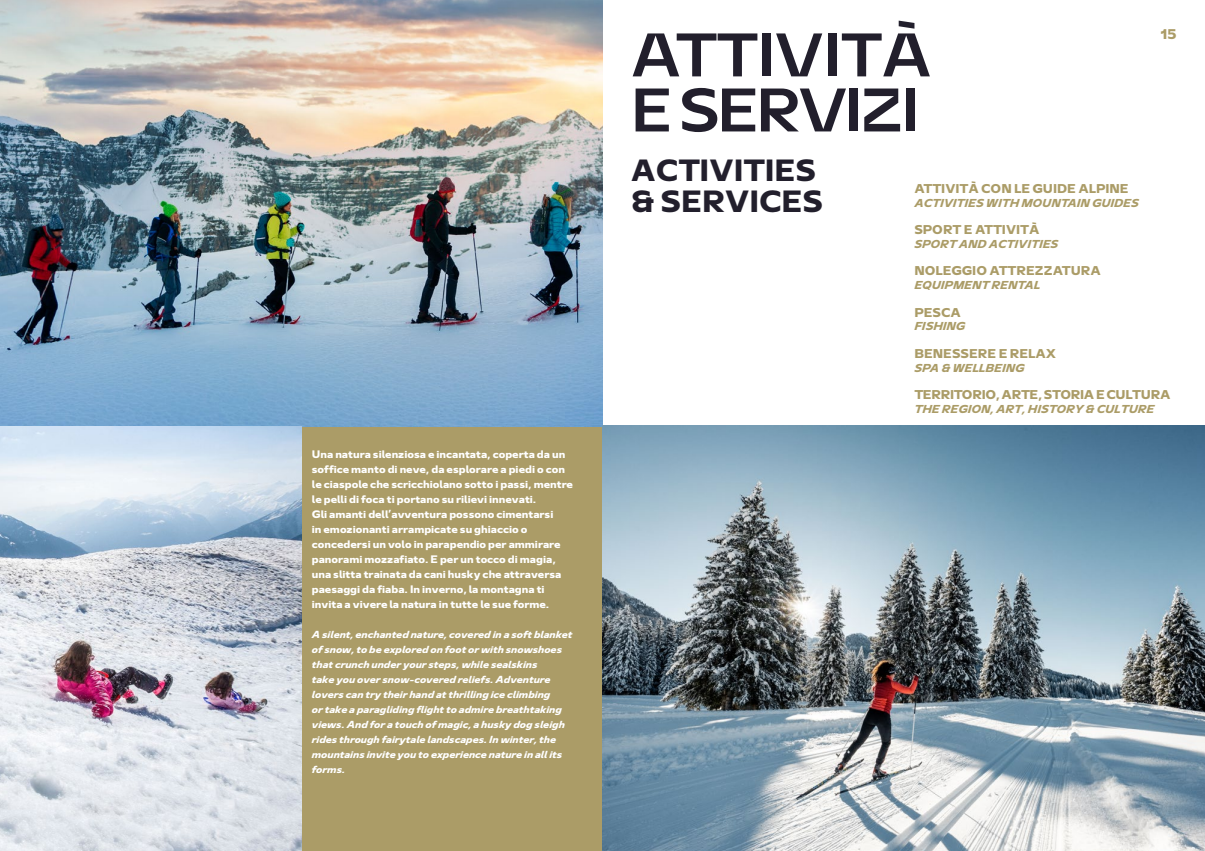
<style>
.page{position:relative;width:1205px;height:851px;background:#fff}
.page>*{position:absolute;margin:0;border:0;box-sizing:border-box;transform-origin:0 0}
.t1{font:500 60px/55px "MDC Display";letter-spacing:-.04em;color:#221f2c}
.t2{font:700 30px/31.2px "MDC Text";color:#221f2c}
.t3{font:700 13.75px "MDC Display";color:#ab9c67}
.t4{font:700 12.5px "MDC Text";color:#ab9c67}
.t5{font:700 12.5px "MDC Text";letter-spacing:-.025em;color:#ab9c67}
.t6{font:italic 700 11.25px "MDC Text";color:#ab9c67}
.t7{font:700 10.62px/15px "MDC Text";color:#fff}
.t8{font:italic 700 10px/15px "MDC Text";color:#fff}
</style>
<div class="page">
<div style="left:291px;top:425px;width:311px;height:425px;background:#ab9c67"></div>
<img style="left:0;top:0;width:602px;height:426px">
<img style="left:602px;top:425px;width:603px;height:425px">
<img style="left:0;top:426px;width:301px;height:424px">
<p class="t7" style="left:312px;top:446px;width:263px">Una natura silenziosa e incantata, coperta da un soffice manto di neve, da esplorare a piedi o con le ciaspole che scricchiolano sotto i passi, mentre le pelli di foca ti portano su rilievi innevati.<br>Gli amanti dell’avventura possono cimentarsi<br>in emozionanti arrampicate su ghiaccio o concedersi un volo in parapendio per ammirare panorami mozzafiato. E per un tocco di magia, una slitta trainata da cani husky che attraversa paesaggi da fiaba. In inverno, la montagna ti invita a vivere la natura in tutte le sue forme.</p>
<p class="t8" style="left:312px;top:626px;width:262px">A silent, enchanted nature, covered in a soft blanket of snow, to be explored on foot or with snowshoes that crunch under your steps, while sealskins<br>take you over snow-covered reliefs. Adventure lovers can try their hand at thrilling ice climbing<br>or take a paragliding flight to admire breathtaking views. And for a touch of magic, a husky dog sleigh rides through fairytale landscapes. In winter, the mountains invite you to experience nature in all its forms.</p>
<h1 class="t1" style="left:631px;top:25px;width:302px">ATTIVITÀ<br>E SERVIZI</h1>
<h2 class="t2" style="left:631px;top:153px;width:194px">ACTIVITIES &amp; SERVICES</h2>
<p class="t3" style="left:1161px;top:25px;width:17px">15</p>
<p class="t4" style="left:914px;top:180px;width:216px">ATTIVITÀ CON LE GUIDE ALPINE</p>
<p class="t6" style="left:914px;top:195px;width:226px">ACTIVITIES WITH MOUNTAIN GUIDES</p>
<p class="t4" style="left:914px;top:221px;width:127px">SPORT E ATTIVITÀ</p>
<p class="t6" style="left:914px;top:236px;width:145px">SPORT AND ACTIVITIES</p>
<p class="t4" style="left:914px;top:262px;width:188px">NOLEGGIO ATTREZZATURA</p>
<p class="t6" style="left:914px;top:277px;width:127px">EQUIPMENT RENTAL</p>
<p class="t4" style="left:914px;top:304px;width:48px">PESCA</p>
<p class="t6" style="left:914px;top:319px;width:52px">FISHING</p>
<p class="t4" style="left:914px;top:345px;width:143px">BENESSERE E RELAX</p>
<p class="t6" style="left:914px;top:360px;width:112px">SPA &amp; WELLBEING</p>
<p class="t5" style="left:914px;top:386px;width:258px">TERRITORIO, ARTE, STORIA E CULTURA</p>
<p class="t6" style="left:914px;top:401px;width:241px">THE REGION, ART, HISTORY &amp; CULTURE</p>
</div>
